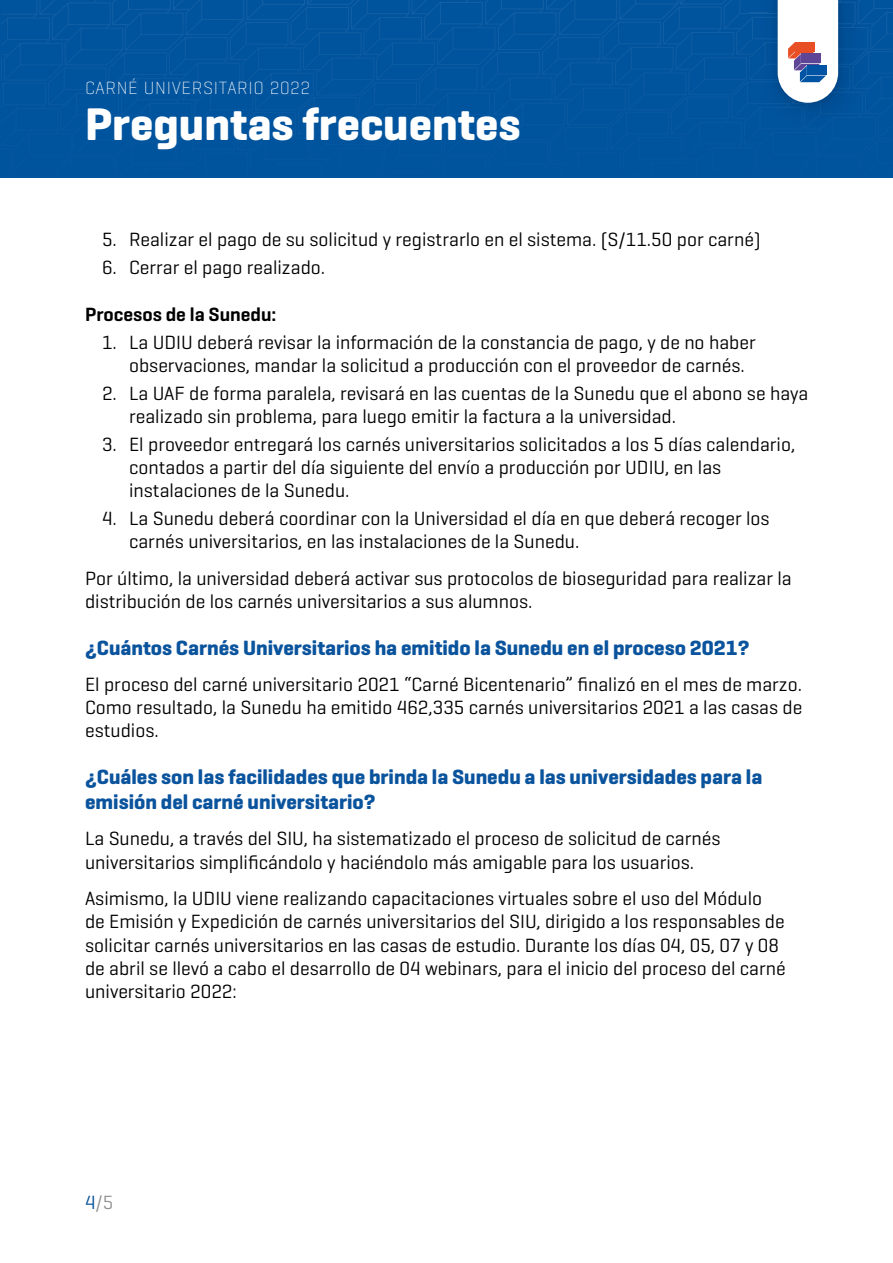
<style>
.page{position:relative;width:893px;height:1263px;background:#fff}
.page>*{position:absolute;margin:0;border:0;box-sizing:border-box;transform-origin:0 0}
.t1{font:700 46.5px "Geogrotesque";color:#fff}
.t2{font:700 21px/25.2px "Geogrotesque";color:#0a539d}
.t3{font:19.5px/23.4px "Geogrotesque";color:#000}
.t4{font:600 19.5px "Geogrotesque";color:#000}
.t5{font:19.5px "Geogrotesque";color:#929395}
.t6{font:200 18px "Geogrotesque";letter-spacing:.04em;color:#fff}
.s1{color:#0a539d}
</style>
<div class="page">
<div style="left:0;top:0;width:893px;height:177px;background:#00549e"></div>
<svg style="left:1px;top:58px;width:1px;height:22px"></svg>
<img style="left:419px;top:68px;width:58px;height:26px">
<img style="left:432px;top:93px;width:45px;height:1px">
<img style="left:48px;top:68px;width:58px;height:37px">
<img style="left:60px;top:93px;width:46px;height:12px">
<img style="left:109px;top:53px;width:58px;height:37px">
<img style="left:121px;top:78px;width:58px;height:12px">
<img style="left:240px;top:88px;width:13px;height:5px">
<img style="left:169px;top:37px;width:59px;height:38px">
<img style="left:182px;top:63px;width:58px;height:37px">
<img style="left:230px;top:22px;width:58px;height:38px">
<img style="left:242px;top:47px;width:59px;height:38px">
<img style="left:291px;top:7px;width:58px;height:37px">
<img style="left:303px;top:32px;width:59px;height:38px">
<img style="left:246px;top:0;width:59px;height:20px">
<img style="left:307px;top:0;width:44px;height:5px">
<img style="left:376px;top:43px;width:59px;height:37px">
<img style="left:351px;top:0;width:58px;height:29px">
<img style="left:363px;top:17px;width:59px;height:38px">
<img style="left:437px;top:27px;width:58px;height:38px">
<img style="left:412px;top:0;width:14px;height:14px">
<img style="left:424px;top:2px;width:59px;height:38px">
<img style="left:4px;top:43px;width:59px;height:38px">
<img style="left:1px;top:0;width:36px;height:18px">
<img style="left:1px;top:18px;width:49px;height:37px">
<img style="left:65px;top:28px;width:58px;height:37px">
<img style="left:40px;top:0;width:57px;height:15px">
<img style="left:52px;top:2px;width:59px;height:38px">
<img style="left:125px;top:13px;width:58px;height:37px">
<img style="left:112px;top:0;width:59px;height:25px">
<img style="left:186px;top:0;width:58px;height:35px">
<img style="left:173px;top:0;width:17px;height:10px">
<img style="left:498px;top:12px;width:58px;height:38px">
<img style="left:485px;top:0;width:59px;height:25px">
<img style="left:481px;top:52px;width:59px;height:37px">
<img style="left:494px;top:77px;width:58px;height:23px">
<img style="left:872px;top:24px;width:20px;height:28px">
<img style="left:542px;top:37px;width:58px;height:37px">
<img style="left:554px;top:62px;width:59px;height:38px">
<img style="left:603px;top:22px;width:58px;height:37px">
<img style="left:615px;top:47px;width:58px;height:37px">
<img style="left:689px;top:58px;width:58px;height:37px">
<img style="left:663px;top:7px;width:59px;height:37px">
<img style="left:676px;top:32px;width:58px;height:38px">
<img style="left:724px;top:0;width:25px;height:29px">
<img style="left:736px;top:20px;width:13px;height:34px">
<img style="left:872px;top:0;width:21px;height:24px">
<img style="left:559px;top:0;width:58px;height:35px">
<img style="left:546px;top:0;width:17px;height:10px">
<img style="left:619px;top:0;width:59px;height:20px">
<img style="left:680px;top:0;width:47px;height:5px">
<img style="left:749px;top:0;width:123px;height:24px">
<img style="left:750px;top:55px;width:18px;height:25px">
<img style="left:853px;top:51px;width:19px;height:37px">
<img style="left:865px;top:85px;width:7px;height:29px">
<svg style="left:749px;top:13px;width:19px;height:1px"></svg>
<img style="left:749px;top:17px;width:19px;height:38px">
<img style="left:847px;top:27px;width:21px;height:38px">
<img style="left:847px;top:2px;width:9px;height:25px">
<img style="left:775px;top:0;width:72px;height:108px">
<img style="left:775px;top:81px;width:15px;height:26px">
<img style="left:775px;top:107px;width:27px;height:1px">
<img style="left:792px;top:66px;width:55px;height:38px">
<img style="left:804px;top:92px;width:43px;height:17px">
<img style="left:769px;top:42px;width:9px;height:38px">
<img style="left:768px;top:0;width:10px;height:17px">
<img style="left:768px;top:17px;width:10px;height:25px">
<img style="left:841px;top:2px;width:6px;height:37px">
<svg style="left:778px;top:0;width:63px;height:103px;background:#cbcfdd"></svg>
<p class="t6" style="left:85px;top:77px;width:227px">CARNÉ UNIVERSITARIO 2022</p>
<h1 class="t1" style="left:85px;top:95px;width:437px">Preguntas frecuentes</h1>
<p class="t3" style="left:102px;top:227px;width:660px">5. Realizar el pago de su solicitud y registrarlo en el sistema. (S/11.50 por carné)</p>
<p class="t3" style="left:102px;top:255px;width:225px">6. Cerrar el pago realizado.</p>
<p class="t4" style="left:85px;top:302px;width:193px">Procesos de la Sunedu:</p>
<p class="t3" style="left:129px;top:330px;width:628px;text-indent:-27px">1. La UDIU deberá revisar la información de la constancia de pago, y de no haber observaciones, mandar la solicitud a producción con el proveedor de carnés.</p>
<p class="t3" style="left:129px;top:381px;width:681px;text-indent:-27px">2. La UAF de forma paralela, revisará en las cuentas de la Sunedu que el abono se haya realizado sin problema, para luego emitir la factura a la universidad.</p>
<p class="t3" style="left:129px;top:432px;width:668px;text-indent:-27px">3. El proveedor entregará los carnés universitarios solicitados a los 5 días calendario, contados a partir del día siguiente del envío a producción por UDIU, en las instalaciones de la Sunedu.</p>
<p class="t3" style="left:129px;top:506px;width:642px;text-indent:-27px">4. La Sunedu deberá coordinar con la Universidad el día en que deberá recoger los carnés universitarios, en las instalaciones de la Sunedu.</p>
<p class="t3" style="left:85px;top:566px;width:708px">Por último, la universidad deberá activar sus protocolos de bioseguridad para realizar la distribución de los carnés universitarios a sus alumnos.</p>
<p class="t2" style="left:85px;top:635px;width:666px">¿Cuántos Carnés Universitarios ha emitido la Sunedu en el proceso 2021?</p>
<p class="t3" style="left:85px;top:672px;width:719px;text-align:justify">El proceso del carné universitario 2021 “Carné Bicentenario” finalizó en el mes de marzo.<br>Como resultado, la Sunedu ha emitido 462,335 carnés universitarios 2021 a las casas de estudios.</p>
<p class="t2" style="left:85px;top:764px;width:679px">¿Cuáles son las facilidades que brinda la Sunedu a las universidades para la emisión del carné universitario?</p>
<p class="t3" style="left:85px;top:826px;width:637px">La Sunedu, a través del SIU, ha sistematizado el proceso de solicitud de carnés universitarios simplificándolo y haciéndolo más amigable para los usuarios.</p>
<p class="t3" style="left:85px;top:886px;width:702px">Asimismo, la UDIU viene realizando capacitaciones virtuales sobre el uso del Módulo de Emisión y Expedición de carnés universitarios del SIU, dirigido a los responsables de solicitar carnés universitarios en las casas de estudio. Durante los días 04, 05, 07 y 08 de abril se llevó a cabo el desarrollo de 04 webinars, para el inicio del proceso del carné universitario 2022:</p>
<p class="t5" style="left:85px;top:1190px;width:30px"><span class="s1">4</span>/5</p>
</div>
